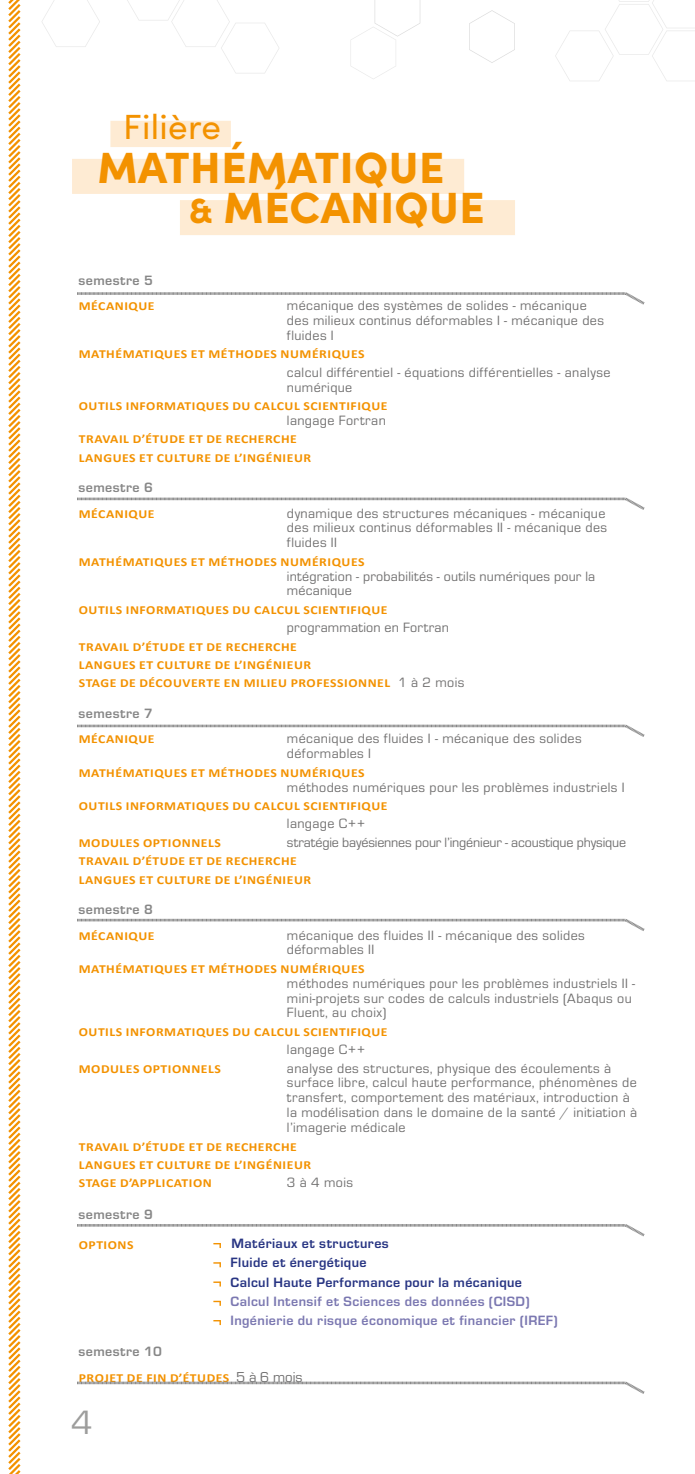
<style>
.page{position:relative;width:695px;height:1474px;background:#fff}
.page>*{position:absolute;margin:0;border:0;box-sizing:border-box;transform-origin:0 0}
.t1{font:900 43.75px/40.1px "Sofia Pro";letter-spacing:.01em;color:#f39200}
.t2{font:35px "Sofia Pro";letter-spacing:.01em;color:#f39200}
.t3{font:35px "Eurostile";color:#9d9d9c}
.t4{font:14px/14.9px "Eurostile";letter-spacing:.03em;color:#706f6f}
.t5{font:700 14px/19.2px "Eurostile";letter-spacing:.03em;color:#7b78b1}
.t6{font:700 14px/19.2px "Eurostile";letter-spacing:.03em;color:#283583}
.t7{font:700 14px "Eurostile";letter-spacing:.03em;color:#878787}
.t8{font:14px "Eurostile";letter-spacing:-.01em;color:#706f6f}
.t9{font:700 12.25px/18.4px "Calibri";letter-spacing:.04em;color:#f39200;scale:1.11 1}
.s1{font-size:35px}
.s2{font-family:"Eurostile";font-weight:400;font-size:14px;color:#706f6f}
.s3{font-family:"Eurostile";font-weight:400;font-size:14.88px;color:#706f6f}
</style>
<div class="page">
<svg style="left:213px;top:1243px;width:8px;height:4px"></svg>
<svg style="left:213px;top:1262px;width:8px;height:5px"></svg>
<svg style="left:213px;top:1281px;width:8px;height:5px"></svg>
<svg style="left:213px;top:1300px;width:8px;height:5px"></svg>
<svg style="left:213px;top:1320px;width:8px;height:4px"></svg>
<svg style="left:77px;top:292px;width:567px;height:13px"></svg>
<svg style="left:77px;top:497px;width:567px;height:13px"></svg>
<svg style="left:77px;top:724px;width:567px;height:13px"></svg>
<svg style="left:77px;top:918px;width:567px;height:13px"></svg>
<svg style="left:77px;top:1224px;width:567px;height:12px"></svg>
<svg style="left:77px;top:1381px;width:567px;height:13px"></svg>
<div style="left:72px;top:159px;width:392px;height:35px;background:#feebd3"></div>
<div style="left:180px;top:200px;width:335px;height:35px;background:#feebd3"></div>
<div style="left:110px;top:121px;width:121px;height:26px;background:#feebd3"></div>
<svg style="left:127px;top:0;width:152px;height:73px"></svg>
<svg style="left:42px;top:0;width:58px;height:47px"></svg>
<svg style="left:350px;top:0;width:70px;height:79px"></svg>
<svg style="left:555px;top:0;width:139px;height:81px"></svg>
<svg style="left:469px;top:10px;width:46px;height:53px"></svg>
<svg style="left:8px;top:0;width:13px;height:1473px"></svg>
<h2 class="t2" style="left:123px;top:101px;width:99px">Filière</h2>
<h1 class="t1" style="left:189px;top:143px;width:297px;text-indent:-91px">MATHÉMATIQUE<br><span class="s1">&amp;</span> MÉCANIQUE</h1>
<p class="t7" style="left:78px;top:270px;width:76px">semestre 5</p>
<p class="t9" style="left:79px;top:296px;width:70px">MÉCANIQUE</p>
<p class="t4" style="left:287px;top:297px;width:318px">mécanique des systèmes de solides - mécanique des milieux continus déformables I - mécanique des fluides I</p>
<p class="t9" style="left:79px;top:344px;width:259px">MATHÉMATIQUES ET MÉTHODES NUMÉRIQUES</p>
<p class="t4" style="left:287px;top:364px;width:325px">calcul différentiel - équations différentielles - analyse numérique</p>
<p class="t9" style="left:79px;top:396px;width:280px">OUTILS INFORMATIQUES DU CALCUL SCIENTIFIQUE</p>
<p class="t4" style="left:287px;top:412px;width:100px">langage Fortran</p>
<p class="t9" style="left:79px;top:429px;width:211px">TRAVAIL D’ÉTUDE ET DE RECHERCHE<br>LANGUES ET CULTURE DE L’INGÉNIEUR</p>
<p class="t7" style="left:78px;top:477px;width:76px">semestre 6</p>
<p class="t9" style="left:79px;top:504px;width:70px">MÉCANIQUE</p>
<p class="t4" style="left:287px;top:505px;width:322px">dynamique des structures mécaniques - mécanique des milieux continus déformables II - mécanique des fluides II</p>
<p class="t9" style="left:79px;top:552px;width:259px">MATHÉMATIQUES ET MÉTHODES NUMÉRIQUES</p>
<p class="t4" style="left:287px;top:568px;width:310px">intégration - probabilités - outils numériques pour la mécanique</p>
<p class="t9" style="left:79px;top:600px;width:280px">OUTILS INFORMATIQUES DU CALCUL SCIENTIFIQUE</p>
<p class="t4" style="left:287px;top:619px;width:163px">programmation en Fortran</p>
<p class="t9" style="left:79px;top:637px;width:349px">TRAVAIL D’ÉTUDE ET DE RECHERCHE<br>LANGUES ET CULTURE DE L’INGÉNIEUR<br>STAGE DE DÉCOUVERTE EN MILIEU PROFESSIONNEL <span class="s2">1 à 2 mois</span></p>
<p class="t7" style="left:78px;top:703px;width:76px">semestre 7</p>
<p class="t9" style="left:79px;top:729px;width:70px">MÉCANIQUE</p>
<p class="t4" style="left:287px;top:730px;width:296px">mécanique des fluides I - mécanique des solides déformables I</p>
<p class="t9" style="left:79px;top:763px;width:259px">MATHÉMATIQUES ET MÉTHODES NUMÉRIQUES</p>
<p class="t4" style="left:287px;top:778px;width:339px">méthodes numériques pour les problèmes industriels I</p>
<p class="t9" style="left:79px;top:796px;width:280px">OUTILS INFORMATIQUES DU CALCUL SCIENTIFIQUE</p>
<p class="t4" style="left:287px;top:815px;width:80px">langage C++</p>
<p class="t9" style="left:79px;top:833px;width:129px">MODULES OPTIONNELS</p>
<p class="t8" style="left:287px;top:832px;width:340px">stratégie bayésiennes pour l’ingénieur - acoustique physique</p>
<p class="t9" style="left:79px;top:851px;width:211px">TRAVAIL D’ÉTUDE ET DE RECHERCHE<br>LANGUES ET CULTURE DE L’INGÉNIEUR</p>
<p class="t7" style="left:78px;top:899px;width:76px">semestre 8</p>
<p class="t9" style="left:79px;top:925px;width:70px">MÉCANIQUE</p>
<p class="t4" style="left:287px;top:926px;width:299px">mécanique des fluides II - mécanique des solides déformables II</p>
<p class="t9" style="left:79px;top:959px;width:259px">MATHÉMATIQUES ET MÉTHODES NUMÉRIQUES</p>
<p class="t4" style="left:287px;top:974px;width:349px">méthodes numériques pour les problèmes industriels II - mini-projets sur codes de calculs industriels (Abaqus ou<br>Fluent, au choix)</p>
<p class="t9" style="left:79px;top:1022px;width:280px">OUTILS INFORMATIQUES DU CALCUL SCIENTIFIQUE</p>
<p class="t4" style="left:287px;top:1041px;width:80px">langage C++</p>
<p class="t9" style="left:79px;top:1058px;width:129px">MODULES OPTIONNELS</p>
<p class="t4" style="left:287px;top:1059px;width:352px">analyse des structures, physique des écoulements à surface libre, calcul haute performance, phénomènes de transfert, comportement des matériaux, introduction à la modélisation dans le domaine de la santé / initiation à l’imagerie médicale</p>
<p class="t9" style="left:79px;top:1136px;width:211px">TRAVAIL D’ÉTUDE ET DE RECHERCHE<br>LANGUES ET CULTURE DE L’INGÉNIEUR<br>STAGE D’APPLICATION</p>
<p class="t4" style="left:287px;top:1174px;width:68px">3 à 4 mois</p>
<p class="t7" style="left:78px;top:1204px;width:76px">semestre 9</p>
<p class="t9" style="left:79px;top:1234px;width:51px">OPTIONS</p>
<p class="t6" style="left:230px;top:1232px;width:293px">Matériaux et structures<br>Fluide et énergétique<br>Calcul Haute Performance pour la mécanique</p>
<p class="t5" style="left:230px;top:1290px;width:328px">Calcul Intensif et Sciences des données (CISD)<br>Ingénierie du risque économique et financier (IREF)</p>
<p class="t7" style="left:78px;top:1341px;width:85px">semestre 10</p>
<p class="t9" style="left:79px;top:1367px;width:203px">PROJET DE FIN D’ÉTUDES <span class="s3">5 à 6 mois</span></p>
<h2 class="t3" style="left:71px;top:1398px;width:23px">4</h2>
</div>
